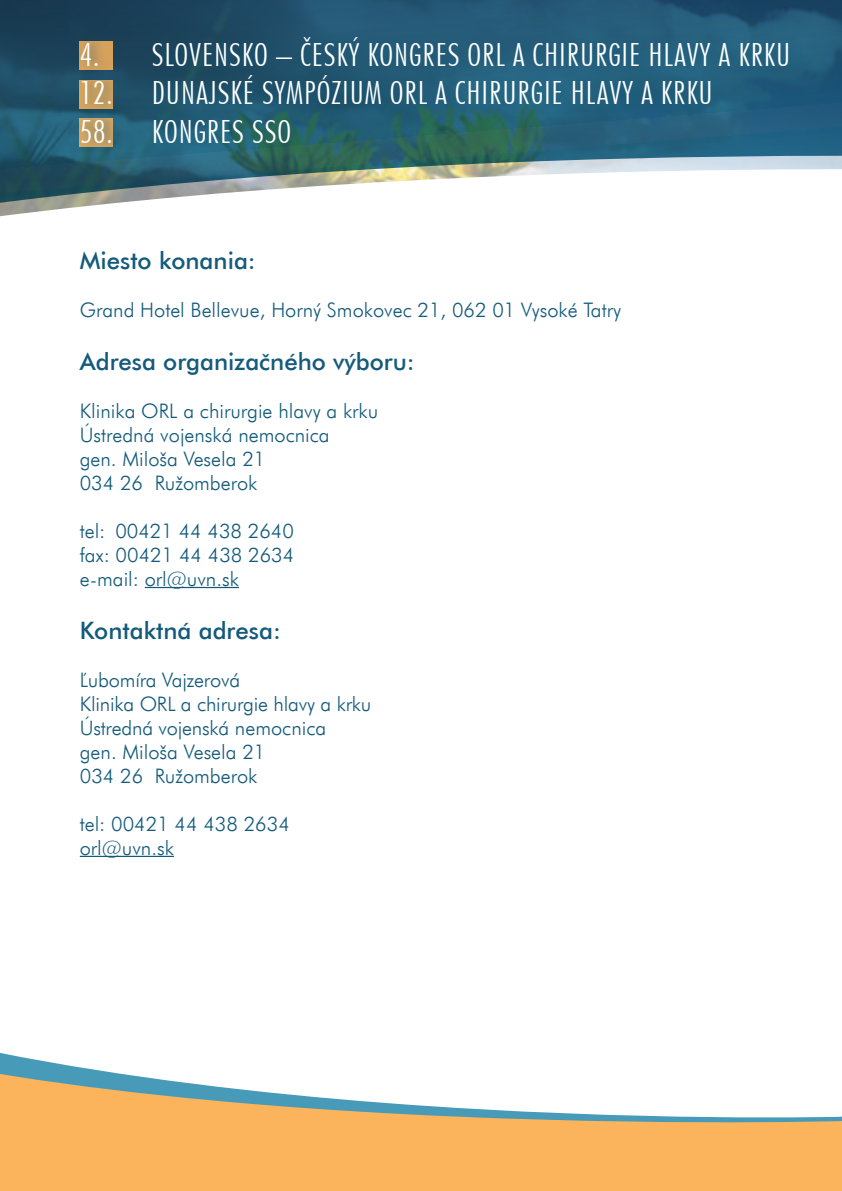
<style>
.page{position:relative;width:842px;height:1191px;background:#fff}
.page>*{position:absolute;margin:0;border:0;box-sizing:border-box;transform-origin:0 0}
.t1{font:condensed 32px "Futura AT Light";letter-spacing:.03em;color:#fff}
.t2{font:24px "Futura AT Medium";color:#145b7b}
.t3{font:20px "Futura AT Light";color:#145b7b}
</style>
<div class="page">
<svg style="left:0;top:856px;width:842px;height:335px"></svg>
<img style="left:0;top:0;width:842px;height:217px">
<div style="left:77px;top:28px;width:726px;height:124px;background:#145b7b;opacity:.65"></div>
<hr style="left:145px;top:587px;width:94px;height:1px;background:#145b7b">
<hr style="left:80px;top:855px;width:94px;height:2px;background:#145b7b">
<p class="t1" style="left:80px;top:37px;width:712px">4. SLOVENSKO – ČESKÝ KONGRES ORL A CHIRURGIE HLAVY A KRKU</p>
<p class="t1" style="left:80px;top:75px;width:635px">12. DUNAJSKÉ SYMPÓZIUM ORL A CHIRURGIE HLAVY A KRKU</p>
<p class="t1" style="left:80px;top:114px;width:213px">58. KONGRES SSO</p>
<p class="t2" style="left:80px;top:246px;width:178px">Miesto konania:</p>
<p class="t3" style="left:80px;top:298px;width:543px">Grand Hotel Bellevue, Horný Smokovec 21, 062 01 Vysoké Tatry</p>
<p class="t2" style="left:80px;top:347px;width:336px">Adresa organizačného výboru:</p>
<p class="t3" style="left:80px;top:398px;width:300px">Klinika ORL a chirurgie hlavy a krku</p>
<p class="t3" style="left:80px;top:422px;width:251px">Ústredná vojenská nemocnica</p>
<p class="t3" style="left:80px;top:446px;width:187px">gen. Miloša Vesela 21</p>
<p class="t3" style="left:80px;top:470px;width:179px">034 26 Ružomberok</p>
<p class="t3" style="left:80px;top:518px;width:216px">tel: 00421 44 438 2640</p>
<p class="t3" style="left:80px;top:542px;width:216px">fax: 00421 44 438 2634</p>
<p class="t3" style="left:80px;top:566px;width:161px">e-mail: orl@uvn.sk</p>
<p class="t2" style="left:80px;top:616px;width:203px">Kontaktná adresa:</p>
<p class="t3" style="left:80px;top:667px;width:162px">Ľubomíra Vajzerová</p>
<p class="t3" style="left:80px;top:691px;width:293px">Klinika ORL a chirurgie hlavy a krku</p>
<p class="t3" style="left:80px;top:715px;width:248px">Ústredná vojenská nemocnica</p>
<p class="t3" style="left:80px;top:739px;width:187px">gen. Miloša Vesela 21</p>
<p class="t3" style="left:80px;top:763px;width:179px">034 26 Ružomberok</p>
<p class="t3" style="left:80px;top:811px;width:212px">tel: 00421 44 438 2634</p>
<p class="t3" style="left:80px;top:835px;width:96px">orl@uvn.sk</p>
</div>
